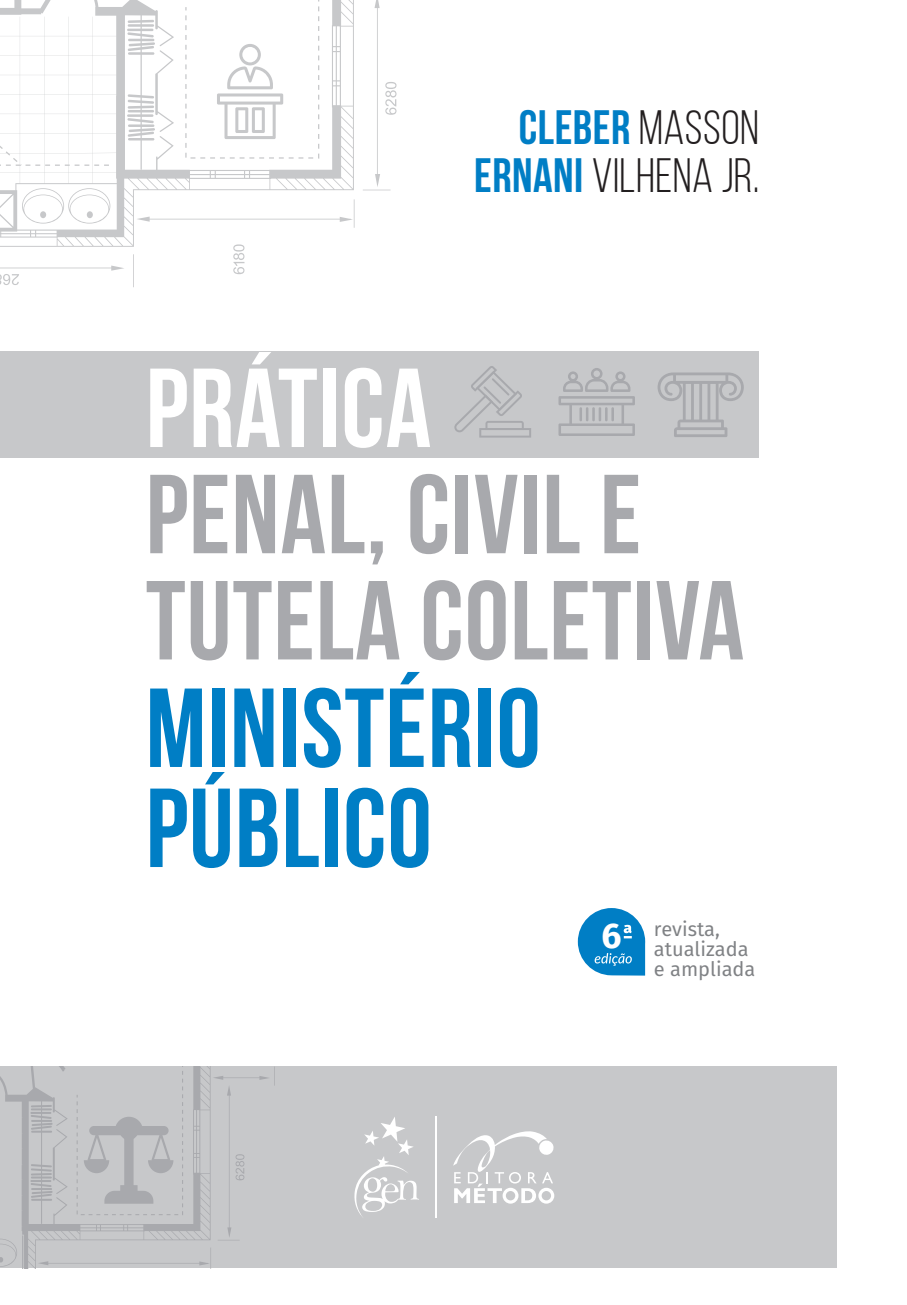
<style>
.page{position:relative;width:907px;height:1305px;background:#fff}
.page>*{position:absolute;margin:0;border:0;box-sizing:border-box;transform-origin:0 0}
.t1{font:700 112px/106.2px "Bebas Neue";letter-spacing:.01em;color:#a8a9ad}
.t2{font:700 112px/100px "Bebas Neue";letter-spacing:.01em;color:#007ec5}
.t3{font:700 112px "Bebas Neue";letter-spacing:.01em;color:#fff}
.Plain_Text{font:48px/48px "Bebas Neue";letter-spacing:.01em;color:#231f20;text-align:right}
.t4{font:700 35.6px "Fira Sans";color:#fff}
.t5{font:20px/20px "Fira Sans";color:#808285}
.s1{font-weight:700;color:#007ec5}
</style>
<div class="page">
<svg style="left:0;top:0;width:397px;height:287px"></svg>
<svg style="left:217px;top:44px;width:66px;height:95px"></svg>
<div style="left:0;top:1066px;width:836px;height:202px;background:#c7c8ca"></div>
<svg style="left:0;top:1066px;width:275px;height:202px"></svg>
<svg style="left:84px;top:1116px;width:89px;height:87px"></svg>
<div style="left:577px;top:908px;width:68px;height:67px;background:#007ec5;border-radius:33px"></div>
<svg style="left:623px;top:924px;width:8px;height:14px"></svg>
<svg style="left:354px;top:1117px;width:65px;height:99px"></svg>
<hr style="left:435px;top:1116px;width:1px;height:102px;background:#fff">
<svg style="left:453px;top:1131px;width:101px;height:72px"></svg>
<div style="left:0;top:351px;width:758px;height:107px;background:#c7c8ca"></div>
<svg style="left:454px;top:366px;width:77px;height:71px"></svg>
<svg style="left:558px;top:368px;width:76px;height:68px"></svg>
<svg style="left:657px;top:372px;width:86px;height:65px"></svg>
<svg style="left:594px;top:953px;width:37px;height:12px"></svg>
<p class="Plain_Text" style="left:474px;top:103px;width:286px"><span class="s1">CLEBER</span> MASSON<br><span class="s1">ERNANI</span> VILHENA JR.</p>
<p class="t3" style="left:146px;top:347px;width:287px">PRÁTICA</p>
<p class="t1" style="left:146px;top:460px;width:599px">PENAL, CIVIL E<br>TUTELA COLETIVA</p>
<p class="t2" style="left:146px;top:677px;width:396px">MINISTÉRIO<br>PÚBLICO</p>
<p class="t4" style="left:601px;top:905px;width:22px">6</p>
<p class="t5" style="left:653px;top:918px;width:103px">revista, atualizada e ampliada</p>
</div>
